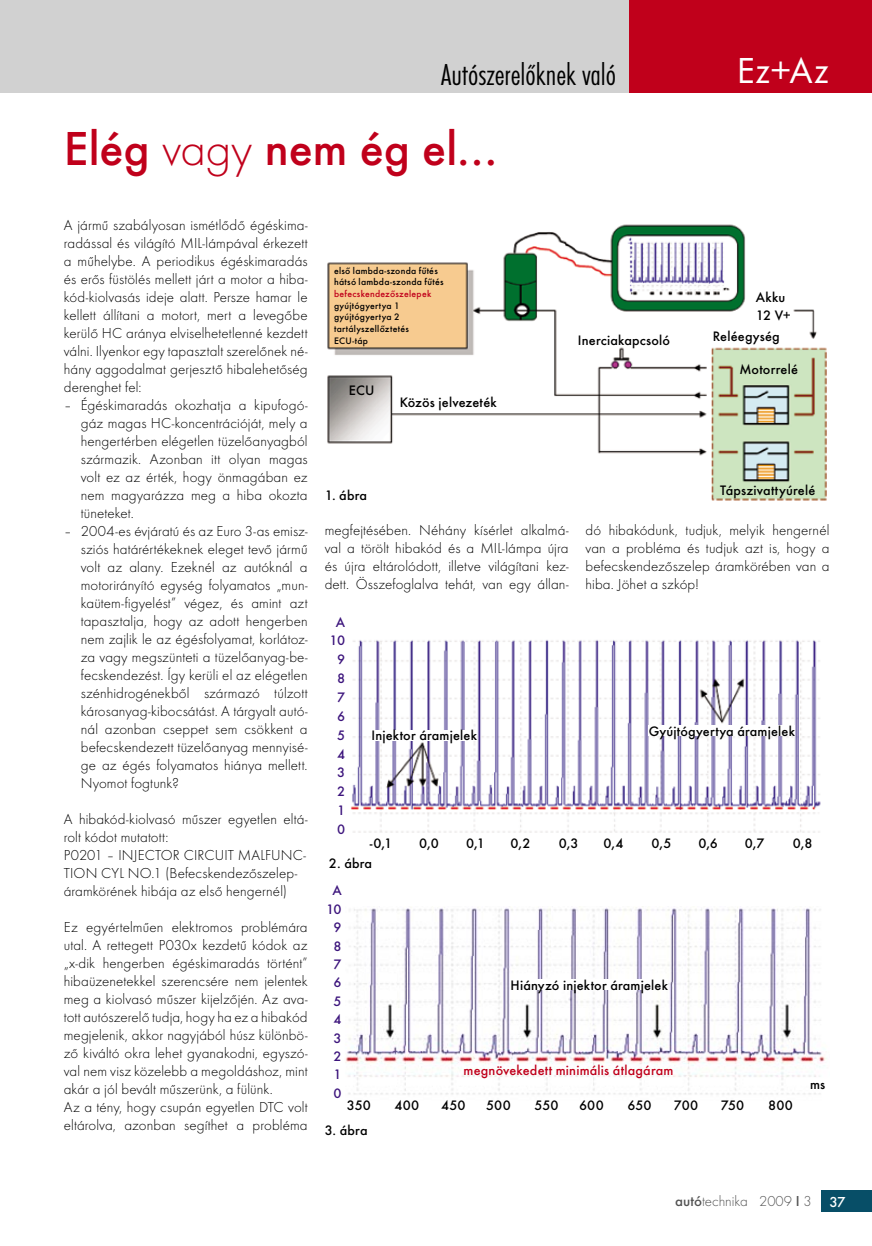
<style>
.page{position:relative;width:872px;height:1246px;background:#fff}
.page>*{position:absolute;margin:0;border:0;box-sizing:border-box;transform-origin:0 0}
.t1{font:500 49.5px "Futura TOT";letter-spacing:-.005em;color:#c0001b}
.t2{font:37.5px "Futura TOT Boo";color:#fff}
.t3{font:31.5px "Futura TOT Lig Con";letter-spacing:-.005em;color:#000}
.t4{font:300 15px/18px "Futura TOT";letter-spacing:.005em;color:#000;text-align:justify}
.t5{font:300 15px "Futura TOT";color:#535353}
.t6{font:500 14.25px/18px "Futura TOT";letter-spacing:.015em;color:#000}
.t7{font:500 14.25px "Futura TOT";letter-spacing:.015em;color:#c0001b}
.t8{font:500 14.25px/18.9px "Futura TOT";color:#3c147c;text-align:center}
.t9{font:500 9.75px/11.7px "Futura TOT";letter-spacing:.025em;color:#000}
.s1{font-weight:300}
.s2{color:#c0001b}
.s3{font-weight:500}
.s4{font-weight:500;color:#fff}
</style>
<div class="page">
<div style="left:821px;top:1191px;width:51px;height:21px;background:#074e67"></div>
<div style="left:0;top:0;width:872px;height:92px;background:#d1d1d1"></div>
<div style="left:629px;top:0;width:243px;height:93px;background:#c0001b"></div>
<img style="left:327px;top:224px;width:500px;height:277px">
<img style="left:350px;top:640px;width:471px;height:193px">
<div style="left:371px;top:730px;width:106px;height:10px;background:#fff"></div>
<div style="left:648px;top:725px;width:147px;height:11px;background:#fff"></div>
<img style="left:345px;top:906px;width:481px;height:189px">
<div style="left:510px;top:979px;width:158px;height:11px;background:#fff"></div>
<p class="t3" style="left:441px;top:56px;width:176px">Autószerelőknek való</p>
<p class="t2" style="left:736px;top:49px;width:94px">Ez+Az</p>
<p class="t1" style="left:64px;top:119px;width:435px">Elég <span class="s1">vagy</span> nem ég el…</p>
<p class="t4" style="left:64px;top:216px;width:245px">A jármű szabályosan ismétlődő égéskima&shy;radással és világító MIL-lámpával érkezett a műhelybe. A periodikus égéskimaradás és erős füstölés mellett járt a motor a hiba&shy;kód-kiolvasás ideje alatt. Persze hamar le kellett állítani a motort, mert a levegőbe kerülő HC aránya elviselhetetlenné kezdett válni. Ilyenkor egy tapasztalt szerelőnek né&shy;hány aggodalmat gerjesztő hibalehetőség derenghet fel:</p>
<p class="t4" style="left:81px;top:396px;width:228px;text-indent:-17px">– Égéskimaradás okozhatja a kipufogó&shy;gáz magas HC-koncentrációját, mely a hengertérben elégetlen tüzelőanyagból származik. Azonban itt olyan magas volt ez az érték, hogy önmagában ez nem magyarázza meg a hiba okozta tüneteket.</p>
<p class="t4" style="left:81px;top:522px;width:228px;text-indent:-17px">– 2004-es évjáratú és az Euro 3-as emis - sziós határértékeknek eleget tevő jármű volt az alany. Ezeknél az autóknál a motorirányító egység folyamatos „mun&shy;kaütem-figyelést” végez, és amint azt tapasztalja, hogy az adott hengerben nem zajlik le az égésfolyamat, korlátoz&shy;za vagy megszünteti a tüzelőanyag-be&shy;fecskendezést. Így kerüli el az elégetlen szénhidrogénekből származó túlzott károsanyag-kibocsátást. A tárgyalt autó&shy;nál azonban cseppet sem csökkent a befecskendezett tüzelőanyag mennyisé&shy;ge az égés folyamatos hiánya mellett.<br>Nyomot fogtunk?</p>
<p class="t4" style="left:64px;top:810px;width:245px;text-align:left">A hibakód-kiolvasó műszer egyetlen eltá&shy;rolt kódot mutatott:<br>P0201 – INJECTOR CIRCUIT MALFUNC-TION CYL NO.1 (Befecskendezőszelep&shy;áramkörének hibája az első hengernél)</p>
<p class="t4" style="left:64px;top:918px;width:245px;text-align:left">Ez egyértelműen elektromos problémára utal. A rettegett P030x kezdetű kódok az „x-dik hengerben égéskimaradás történt” hibaüzenetekkel szerencsére nem jelentek meg a kiolvasó műszer kijelzőjén. Az ava&shy;tott autószerelő tudja, hogy ha ez a hibakód megjelenik, akkor nagyjából húsz különbö&shy;ző kiváltó okra lehet gyanakodni, egyszó&shy;val nem visz közelebb a megoldáshoz, mint akár a jól bevált műszerünk, a fülünk.<br>Az a tény, hogy csupán egyetlen DTC volt eltárolva, azonban segíthet a probléma</p>
<p class="t9" style="left:334px;top:264px;width:111px">első lambda-szonda fűtés hátsó lambda-szonda fűtés <span class="s2">befecskendezőszelepek </span>gyújtógyertya 1 gyújtógyertya 2 tartályszellőztetés<br>ECU-táp</p>
<p class="t6" style="left:349px;top:381px;width:27px">ECU</p>
<p class="t6" style="left:400px;top:393px;width:98px">Közös jelvezeték</p>
<p class="t6" style="left:325px;top:486px;width:44px">1. ábra</p>
<p class="t6" style="left:578px;top:331px;width:94px">Inerciakapcsoló</p>
<p class="t6" style="left:756px;top:288px;width:37px">Akku<br>12 V+</p>
<p class="t6" style="left:713px;top:327px;width:69px">Reléegység</p>
<p class="t6" style="left:739px;top:360px;width:60px">Motorrelé</p>
<p class="t6" style="left:720px;top:482px;width:97px">Tápszivattyúrelé</p>
<p class="t4" style="left:325px;top:522px;width:245px">megfejtésében. Néhány kísérlet alkalmá&shy;val a törölt hibakód és a MIL-lámpa újra és újra eltárolódott, illetve világítani kez&shy;dett. Összefoglalva tehát, van egy állan-</p>
<p class="t4" style="left:585px;top:522px;width:245px">dó hibakódunk, tudjuk, melyik hengernél van a probléma és tudjuk azt is, hogy a befecskendezőszelep áramkörében van a hiba. Jöhet a szkóp!</p>
<p class="t8" style="left:330px;top:612px;width:17px">A<br>10<br>9<br>8<br>7<br>6<br>5<br>4<br>3<br>2<br>1<br>0</p>
<p class="t6" style="left:371px;top:727px;width:107px">Injektor áramjelek</p>
<p class="t6" style="left:648px;top:722px;width:148px">Gyújtógyertya áramjelek</p>
<p class="t6" style="left:370px;top:834px;width:24px">-0,1</p>
<p class="t6" style="left:419px;top:834px;width:21px">0,0</p>
<p class="t6" style="left:466px;top:834px;width:20px">0,1</p>
<p class="t6" style="left:510px;top:834px;width:21px">0,2</p>
<p class="t6" style="left:558px;top:834px;width:21px">0,3</p>
<p class="t6" style="left:603px;top:834px;width:22px">0,4</p>
<p class="t6" style="left:651px;top:834px;width:22px">0,5</p>
<p class="t6" style="left:698px;top:834px;width:21px">0,6</p>
<p class="t6" style="left:744px;top:834px;width:21px">0,7</p>
<p class="t6" style="left:793px;top:834px;width:21px">0,8</p>
<p class="t6" style="left:329px;top:854px;width:45px">2. ábra</p>
<p class="t8" style="left:326px;top:881px;width:17px;line-height:18.5px">A<br>10<br>9<br>8<br>7<br>6<br>5<br>4<br>3<br>2<br>1<br>0</p>
<p class="t6" style="left:510px;top:976px;width:159px">Hiányzó injektor áramjelek</p>
<p class="t7" style="left:463px;top:1062px;width:211px">megnövekedett minimális átlagáram</p>
<p class="t6" style="left:347px;top:1096px;width:26px">350</p>
<p class="t6" style="left:394px;top:1096px;width:26px">400</p>
<p class="t6" style="left:441px;top:1096px;width:26px">450</p>
<p class="t6" style="left:486px;top:1096px;width:26px">500</p>
<p class="t6" style="left:534px;top:1096px;width:26px">550</p>
<p class="t6" style="left:579px;top:1096px;width:26px">600</p>
<p class="t6" style="left:627px;top:1096px;width:26px">650</p>
<p class="t6" style="left:674px;top:1096px;width:26px">700</p>
<p class="t6" style="left:721px;top:1096px;width:25px">750</p>
<p class="t6" style="left:768px;top:1096px;width:26px">800</p>
<p class="t6" style="left:325px;top:1121px;width:44px">3. ábra</p>
<p class="t6" style="left:810px;top:1075px;width:17px">ms</p>
<p class="t5" style="left:675px;top:1193px;width:172px"><span class="s3">autó</span>technika 2009 <span class="s3">I</span> 3 <span class="s4">37</span></p>
</div>
